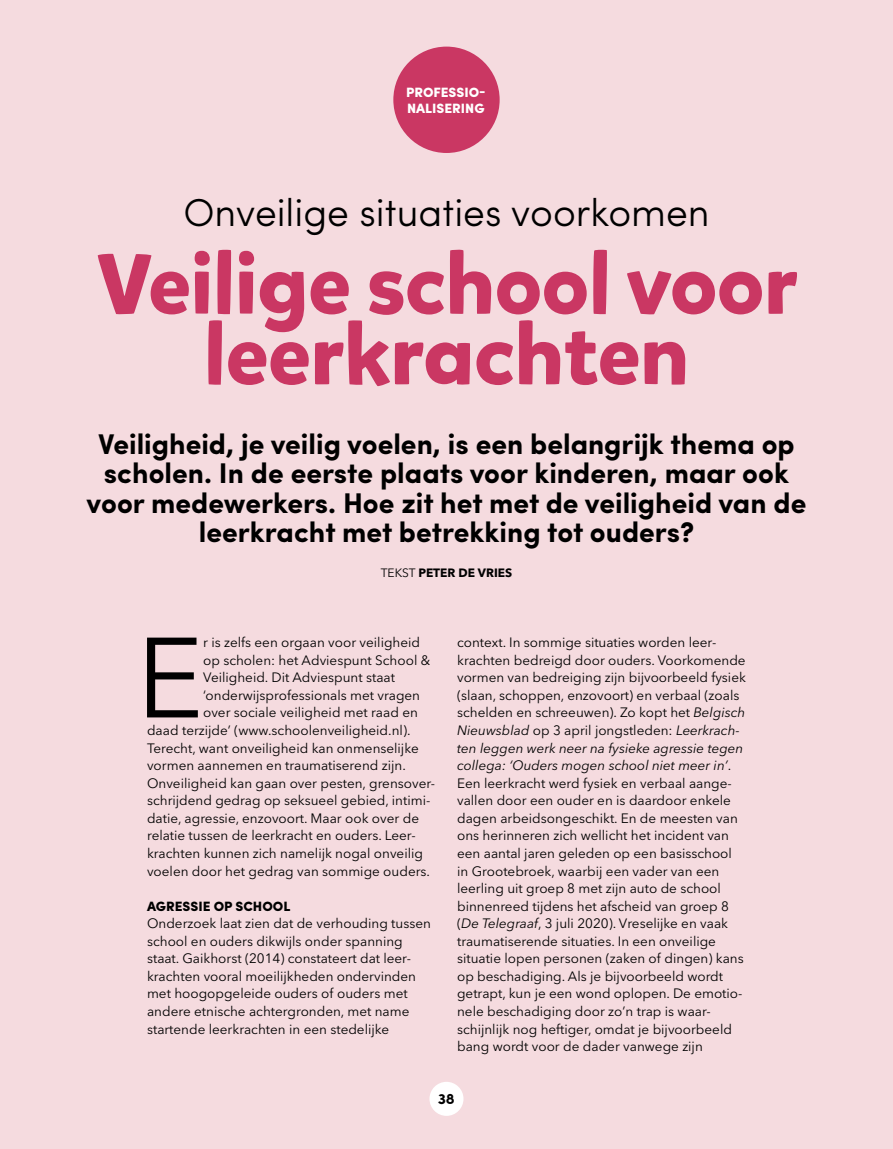
<style>
.page{position:relative;width:893px;height:1149px;background:#fff}
.page>*{position:absolute;margin:0;border:0;box-sizing:border-box;transform-origin:0 0}
.t1{font:112.65px "Avenir Next LT Pro";color:#000}
.t2{font:700 84px/70.5px "Mikado";color:#ca3763;text-align:center}
.t3{font:300 39px "Sofia Pro";color:#000}
.t4{font:700 28.5px/29.2px "Sofia Pro";color:#000;text-align:center}
.t5{font:700 15px "Sofia Pro";color:#000}
.t6{font:13.5px/17.5px "Avenir Next LT Pro";color:#000}
.t7{font:900 13.5px/16.5px "Sofia Pro";color:#fff}
.t8{font:900 13.5px "Sofia Pro";color:#000}
.t9{font:700 12px "Avenir Next LT Pro";color:#000}
.s1{font-weight:400}
.s2{font-style:italic}
</style>
<div class="page">
<div style="left:0;top:0;width:893px;height:1148px;background:#f5dbdf"></div>
<div style="left:429px;top:1081px;width:34px;height:34px;background:#fff;border-radius:50%"></div>
<div style="left:393px;top:47px;width:107px;height:106px;background:#ca3763;border-radius:50%"></div>
<p class="t7" style="left:406px;top:83px;width:81px">PROFESSIO-<br>NALISERING</p>
<h3 class="t3" style="left:183px;top:183px;width:528px">Onveilige situaties voorkomen</h3>
<h2 class="t2" style="left:97px;top:250px;width:703px">Veilige school voor leerkrachten</h2>
<h3 class="t4" style="left:87px;top:427px;width:721px">Veiligheid, je veilig voelen, is een belangrijk thema op scholen. In de eerste plaats voor kinderen, maar ook voor medewerkers. Hoe zit het met de veiligheid van de leerkracht met betrekking tot ouders?</h3>
<p class="t9" style="left:381px;top:565px;width:133px"><span class="s1">TEKST</span> PETER DE VRIES</p>
<h1 class="t1" style="left:136px;top:610px;width:68px">E</h1>
<p class="t6" style="left:203px;top:633px;width:218px">r is zelfs een orgaan voor veiligheid</p>
<p class="t6" style="left:203px;top:651px;width:229px">op scholen: het Adviespunt School &amp;</p>
<p class="t6" style="left:203px;top:668px;width:193px">Veiligheid. Dit Adviespunt staat</p>
<p class="t6" style="left:203px;top:686px;width:218px">‘onderwijsprofessionals met vragen</p>
<p class="t6" style="left:203px;top:703px;width:216px">over sociale veiligheid met raad en</p>
<p class="t6" style="left:147px;top:721px;width:265px">daad terzijde’ (www.schoolenveiligheid.nl).</p>
<p class="t6" style="left:147px;top:738px;width:273px">Terecht, want onveiligheid kan onmenselijke</p>
<p class="t6" style="left:147px;top:756px;width:260px">vormen aannemen en traumatiserend zijn.</p>
<p class="t6" style="left:147px;top:774px;width:290px">Onveiligheid kan gaan over pesten, grensover-</p>
<p class="t6" style="left:147px;top:791px;width:285px">schrijdend gedrag op seksueel gebied, intimi-</p>
<p class="t6" style="left:147px;top:809px;width:273px">datie, agressie, enzovoort. Maar ook over de</p>
<p class="t6" style="left:147px;top:826px;width:270px">relatie tussen de leerkracht en ouders. Leer-</p>
<p class="t6" style="left:147px;top:844px;width:277px">krachten kunnen zich namelijk nogal onveilig</p>
<p class="t6" style="left:147px;top:861px;width:285px">voelen door het gedrag van sommige ouders.</p>
<p class="t8" style="left:147px;top:895px;width:145px">AGRESSIE OP SCHOOL</p>
<p class="t6" style="left:147px;top:914px;width:285px">Onderzoek laat zien dat de verhouding tussen school en ouders dikwijls onder spanning staat. Gaikhorst (2014) constateert dat leer&shy;krachten vooral moeilijkheden ondervinden met hoogopgeleide ouders of ouders met andere etnische achtergronden, met name startende leerkrachten in een stedelijke</p>
<p class="t6" style="left:457px;top:633px;width:290px">context. In sommige situaties worden leer&shy;krachten bedreigd door ouders. Voorkomende vormen van bedreiging zijn bijvoorbeeld fysiek (slaan, schoppen, enzovoort) en verbaal (zoals schelden en schreeuwen). Zo kopt het <span class="s2">Belgisch Nieuwsblad</span> op 3 april jongstleden: <span class="s2">Leerkrach&shy;ten leggen werk neer na fysieke agressie tegen collega: ‘Ouders mogen school niet meer in’</span>.<br>Een leerkracht werd fysiek en verbaal aange&shy;vallen door een ouder en is daardoor enkele dagen arbeidsongeschikt. En de meesten van ons herinneren zich wellicht het incident van een aantal jaren geleden op een basisschool in Grootebroek, waarbij een vader van een leerling uit groep 8 met zijn auto de school binnenreed tijdens het afscheid van groep 8 (<span class="s2">De Telegraaf</span>, 3 juli 2020). Vreselijke en vaak traumatiserende situaties. In een onveilige situatie lopen personen (zaken of dingen) kans op beschadiging. Als je bijvoorbeeld wordt getrapt, kun je een wond oplopen. De emotio&shy;nele beschadiging door zo’n trap is waar&shy;schijnlijk nog heftiger, omdat je bijvoorbeeld bang wordt voor de dader vanwege zijn</p>
<p class="t5" style="left:438px;top:1086px;width:19px">38</p>
</div>
